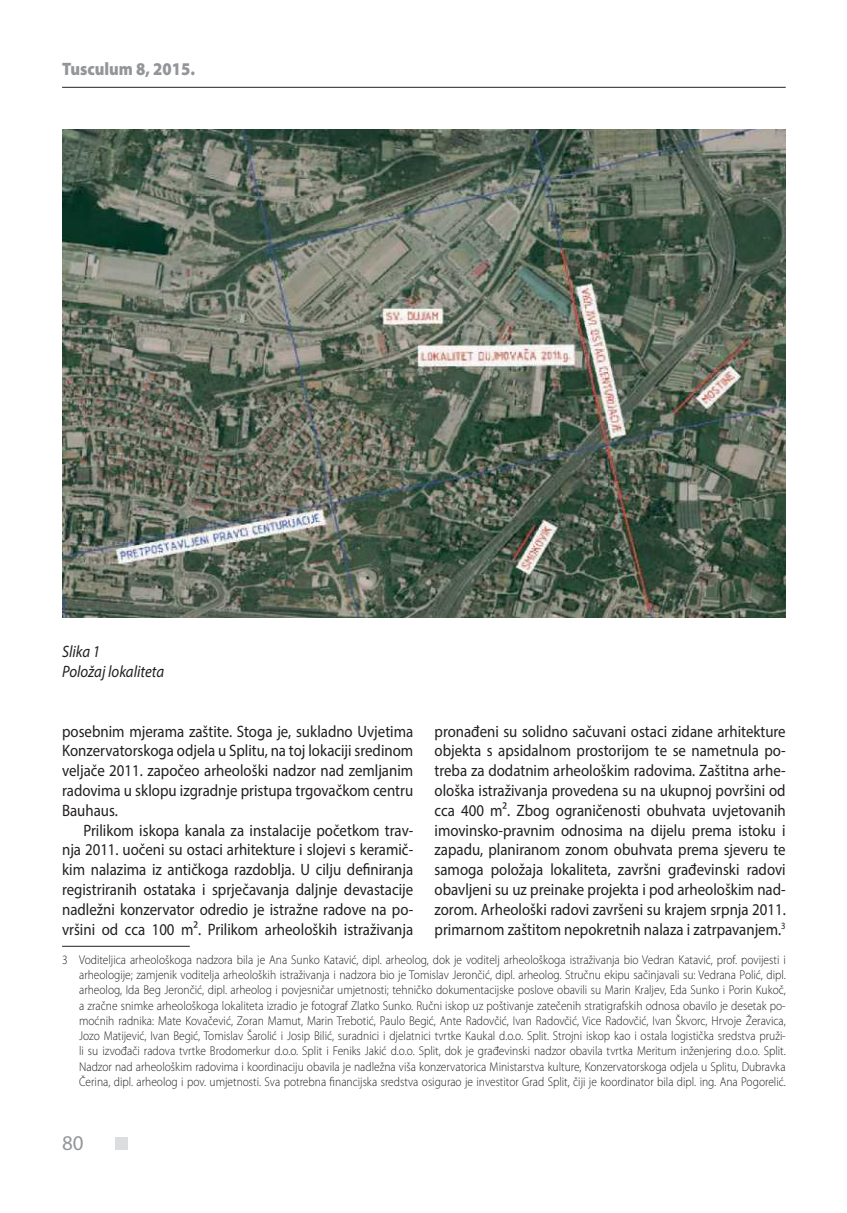
<style>
.page{position:relative;width:847px;height:1213px;background:#fff}
.page>*{position:absolute;margin:0;border:0;box-sizing:border-box;transform-origin:0 0}
.t1{font:21px "Myriad Pro";color:#939598}
.t2{font:900 18px "Myriad Pro";color:#939598;scale:.9 1}
.t3{font:16.5px/19.8px "Myriad Pro";color:#231f20;text-align:justify;scale:.9 1}
.t4{font:italic 16.5px/19.8px "Myriad Pro";color:#231f20;scale:.9 1}
.t5{font:300 12.75px/15.3px "Myriad Pro";color:#231f20;text-align:justify;scale:.9 1}
</style>
<div class="page">
<hr style="left:62px;top:87px;width:723px;height:1px;background:#231f20">
<div style="left:115px;top:1137px;width:13px;height:13px;background:#dcdddf"></div>
<hr style="left:62px;top:946px;width:128px;height:1px;background:#231f20">
<img style="left:62px;top:129px;width:723px;height:489px">
<h2 class="t2" style="left:62px;top:58px;width:149px">Tusculum 8, 2015.</h2>
<p class="t4" style="left:62px;top:641px;width:115px">Slika 1<br>Položaj lokaliteta</p>
<p class="t3" style="left:62px;top:721px;width:391px">posebnim mjerama zaštite. Stoga je, sukladno Uvjetima Konzervatorskoga odjela u Splitu, na toj lokaciji sredinom veljače 2011. započeo arheološki nadzor nad zemljanim radovima u sklopu izgradnje pristupa trgovačkom centru Bauhaus.</p>
<p class="t3" style="left:62px;top:820px;width:391px;text-indent:21px">Prilikom iskopa kanala za instalacije početkom trav&shy;nja 2011. uočeni su ostaci arhitekture i slojevi s keramič&shy;kim nalazima iz antičkoga razdoblja. U cilju definiranja registriranih ostataka i sprječavanja daljnje devastacije nadležni konzervator odredio je istražne radove na po&shy;vršini od cca 100 m². Prilikom arheoloških istraživanja</p>
<p class="t3" style="left:434px;top:721px;width:391px">pronađeni su solidno sačuvani ostaci zidane arhitekture objekta s apsidalnom prostorijom te se nametnula po&shy;treba za dodatnim arheološkim radovima. Zaštitna arhe&shy;ološka istraživanja provedena su na ukupnoj površini od cca 400 m². Zbog ograničenosti obuhvata uvjetovanih imovinsko-pravnim odnosima na dijelu prema istoku i zapadu, planiranom zonom obuhvata prema sjeveru te samoga položaja lokaliteta, završni građevinski radovi obavljeni su uz preinake projekta i pod arheološkim nad&shy;zorom. Arheološki radovi završeni su krajem srpnja 2011. primarnom zaštitom nepokretnih nalaza i zatrpavanjem.<sup>3</sup></p>
<p class="t5" style="left:79px;top:952px;width:786px;text-indent:-17px">3 Voditeljica arheološkoga nadzora bila je Ana Sunko Katavić, dipl. arheolog, dok je voditelj arheološkoga istraživanja bio Vedran Katavić, prof. povijesti i arheologije; zamjenik voditelja arheoloških istraživanja i nadzora bio je Tomislav Jerončić, dipl. arheolog. Stručnu ekipu sačinjavali su: Vedrana Polić, dipl. arheolog, Ida Beg Jerončić, dipl. arheolog i povjesničar umjetnosti; tehničko dokumentacijske poslove obavili su Marin Kraljev, Eda Sunko i Porin Kukoč, a zračne snimke arheološkoga lokaliteta izradio je fotograf Zlatko Sunko. Ručni iskop uz poštivanje zatečenih stratigrafskih odnosa obavilo je desetak po&shy;moćnih radnika: Mate Kovačević, Zoran Mamut, Marin Trebotić, Paulo Begić, Ante Radovčić, Ivan Radovčić, Vice Radovčić, Ivan Škvorc, Hrvoje Žeravica, Jozo Matijević, Ivan Begić, Tomislav Šarolić i Josip Bilić, suradnici i djelatnici tvrtke Kaukal d.o.o. Split. Strojni iskop kao i ostala logistička sredstva pruži&shy;li su izvođači radova tvrtke Brodomerkur d.o.o. Split i Feniks Jakić d.o.o. Split, dok je građevinski nadzor obavila tvrtka Meritum inženjering d.o.o. Split.<br>Nadzor nad arheološkim radovima i koordinaciju obavila je nadležna viša konzervatorica Ministarstva kulture, Konzervatorskoga odjela u Splitu, Dubravka Čerina, dipl. arheolog i pov. umjetnosti. Sva potrebna financijska sredstva osigurao je investitor Grad Split, čiji je koordinator bila dipl. ing. Ana Pogorelić.</p>
<h1 class="t1" style="left:62px;top:1130px;width:23px">80</h1>
</div>
